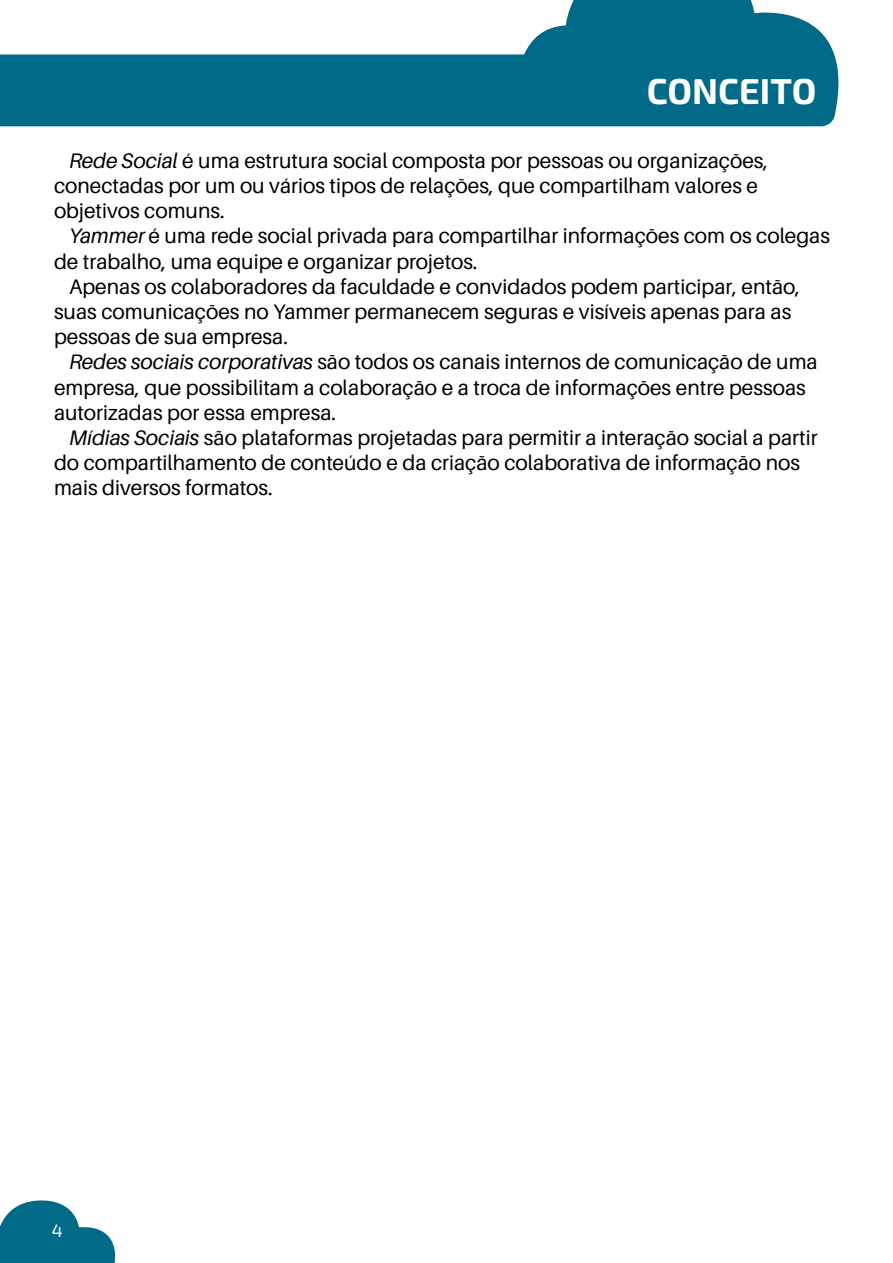
<style>
.page{position:relative;width:893px;height:1263px;background:#fff}
.page>*{position:absolute;margin:0;border:0;box-sizing:border-box;transform-origin:0 0}
.t1{font:700 36px "Exo 2.0";color:#fff}
.t2{font:21px/25.2px "Aileron";color:#000}
.t3{font:18px "Exo 2.0";color:#fff}
.s1{font-style:italic}
</style>
<div class="page">
<svg style="left:0;top:1200px;width:115px;height:63px"></svg>
<svg style="left:0;top:0;width:839px;height:126px;fill:#016a89"></svg>
<h1 class="t1" style="left:647px;top:70px;width:171px">CONCEITO</h1>
<p class="t2" style="left:54px;top:148px;width:716px;text-indent:15px"><span class="s1">Rede Social</span> é uma estrutura social composta por pessoas ou organizações, conectadas por um ou vários tipos de relações, que compartilham valores e objetivos comuns.</p>
<p class="t2" style="left:54px;top:224px;width:778px;text-indent:15px"><span class="s1">Yammer</span> é uma rede social privada para compartilhar informações com os colegas de trabalho, uma equipe e organizar projetos.</p>
<p class="t2" style="left:54px;top:274px;width:748px;text-indent:15px">Apenas os colaboradores da faculdade e convidados podem participar, então, suas comunicações no Yammer permanecem seguras e visíveis apenas para as pessoas de sua empresa.</p>
<p class="t2" style="left:54px;top:350px;width:765px;text-indent:15px"><span class="s1">Redes sociais corporativas</span> são todos os canais internos de comunicação de uma empresa, que possibilitam a colaboração e a troca de informações entre pessoas autorizadas por essa empresa.</p>
<p class="t2" style="left:54px;top:425px;width:765px;text-indent:15px"><span class="s1">Mídias Sociais</span> são plataformas projetadas para permitir a interação social a partir do compartilhamento de conteúdo e da criação colaborativa de informação nos mais diversos formatos.</p>
<p class="t3" style="left:52px;top:1220px;width:13px">4</p>
</div>
